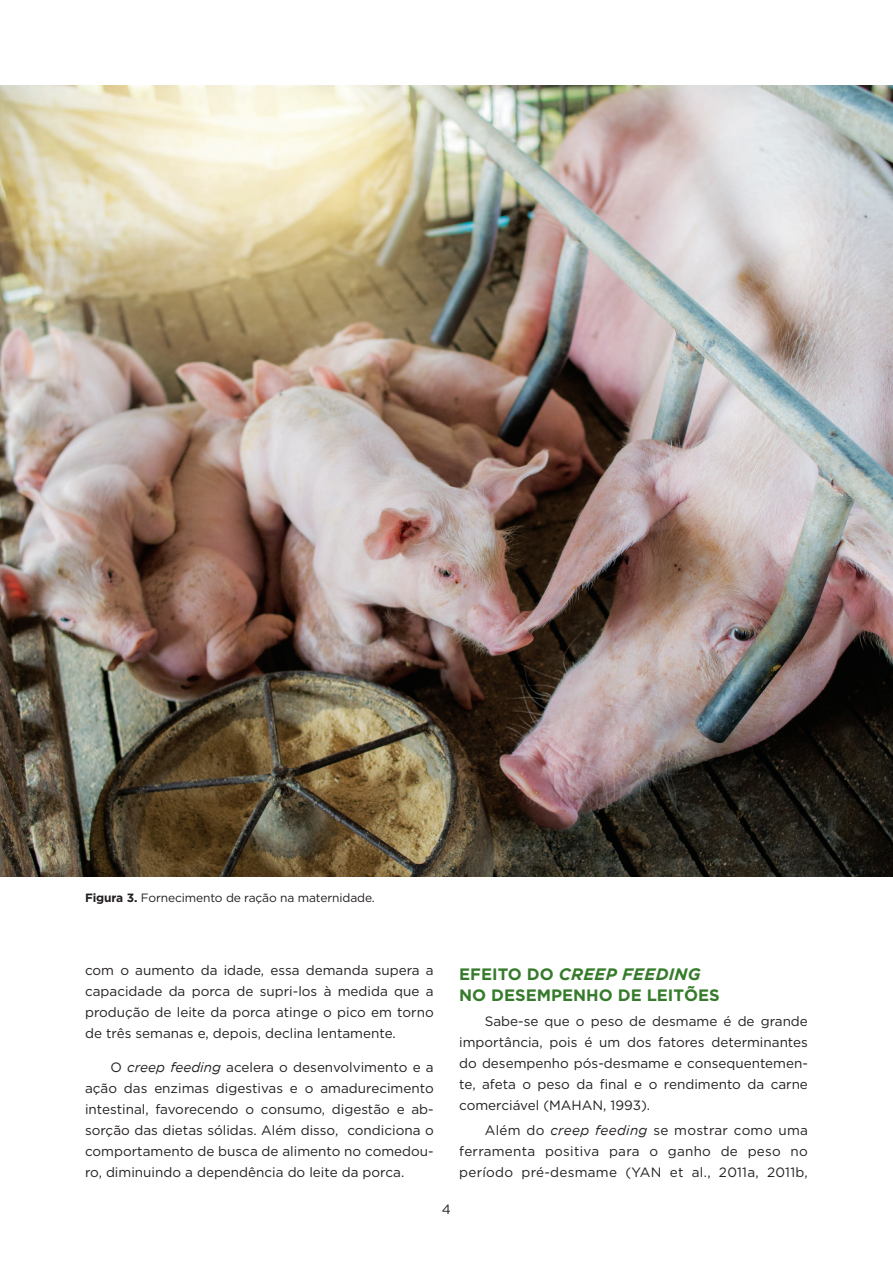
<style>
.page{position:relative;width:893px;height:1263px;background:#fff}
.page>*{position:absolute;margin:0;border:0;box-sizing:border-box;transform-origin:0 0}
.t1{font:700 16.5px/21px "Gotham";color:#357b2b}
.t2{font:13.5px/21px "Gotham";color:#231f20;text-align:justify}
.t3{font:13.5px "Gotham";color:#231f20}
.t4{font:12px "Gotham";letter-spacing:-.01em;color:#231f20}
.s1{font-weight:700}
.s2{font-style:italic}
</style>
<div class="page">
<img style="left:0;top:85px;width:893px;height:791px">
<p class="t4" style="left:85px;top:890px;width:291px"><span class="s1">Figura 3.</span> Fornecimento de ração na maternidade.</p>
<p class="t2" style="left:85px;top:959px;width:350px">com o aumento da idade, essa demanda supera a capacidade da porca de supri-los à medida que a produção de leite da porca atinge o pico em torno de três semanas e, depois, declina lentamente.</p>
<p class="t2" style="left:85px;top:1056px;width:350px;text-indent:26px">O <span class="s2">creep feeding</span> acelera o desenvolvimento e a ação das enzimas digestivas e o amadurecimento intestinal, favorecendo o consumo, digestão e ab&shy;sorção das dietas sólidas. Além disso, condiciona o comportamento de busca de alimento no comedou&shy;ro, diminuindo a dependência do leite da porca.</p>
<p class="t1" style="left:459px;top:963px;width:262px">EFEITO DO <span class="s2">CREEP FEEDING<br></span>NO DESEMPENHO DE LEITÕES</p>
<p class="t2" style="left:459px;top:1010px;width:350px;text-indent:26px">Sabe-se que o peso de desmame é de grande importância, pois é um dos fatores determinantes do desempenho pós-desmame e consequentemen&shy;te, afeta o peso da final e o rendimento da carne comerciável (MAHAN, 1993).</p>
<p class="t2" style="left:459px;top:1120px;width:350px;text-indent:26px">Além do <span class="s2">creep feeding</span> se mostrar como uma ferramenta positiva para o ganho de peso no período pré-desmame (YAN et al., 2011a, 2011b,</p>
<p class="t3" style="left:442px;top:1202px;width:11px">4</p>
</div>
